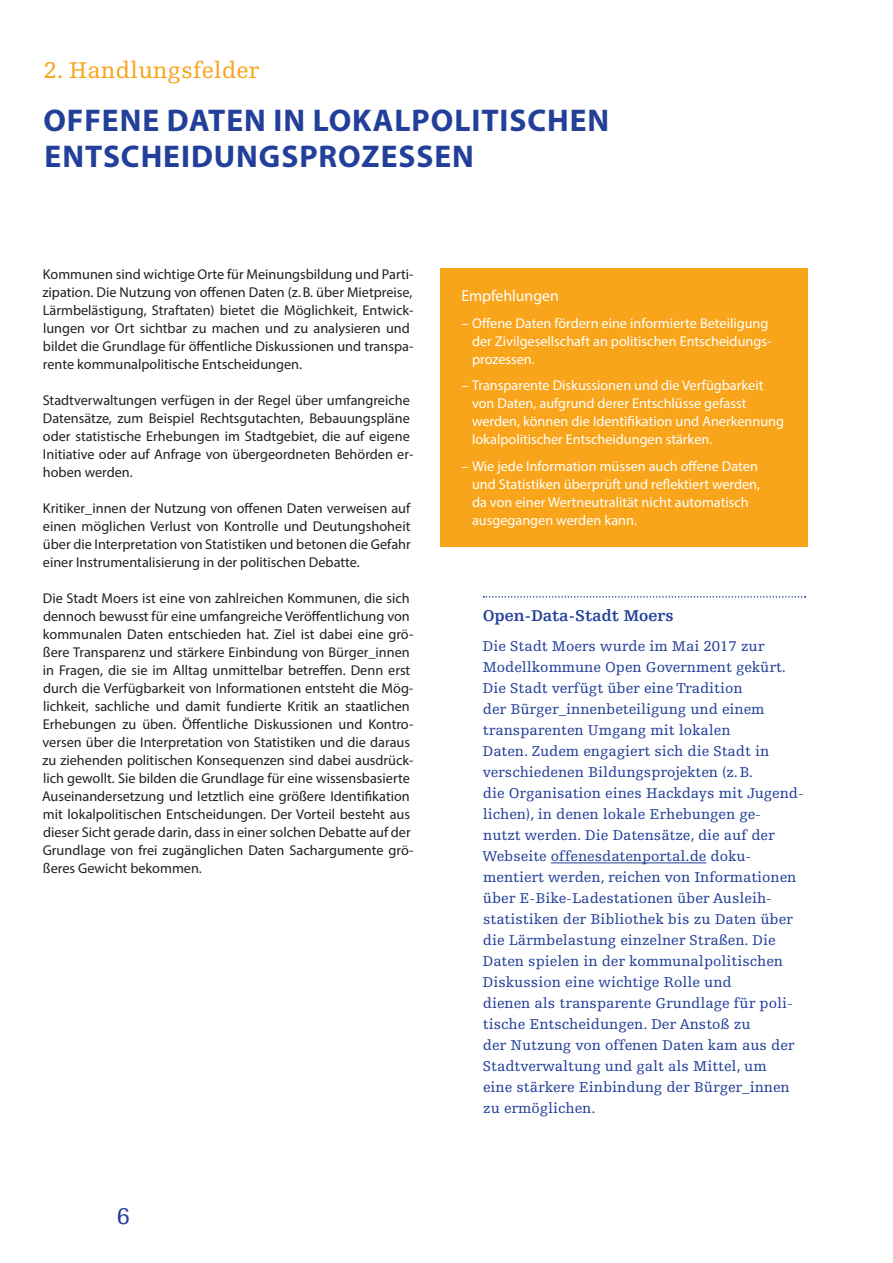
<style>
.page{position:relative;width:893px;height:1263px;background:#fff}
.page>*{position:absolute;margin:0;border:0;box-sizing:border-box;transform-origin:0 0}
.t1{font:700 31.5px/36px "Myriad Pro";letter-spacing:.03em;color:#223f99}
.t2{font:24px "Egyptienne FLT Std";color:#f9a51b}
.t3{font:24px "Egyptienne FLT Std";color:#223f99}
.t4{font:700 16.5px "Egyptienne FLT Std";color:#223f99}
.t5{font:15.75px "Myriad Pro";color:#fff}
.t6{font:15px/21px "Egyptienne FLT Std";color:#223f99}
.t7{font:14.25px/18px "Myriad Pro";color:#231f20}
.t8{font:14.25px/18px "Myriad Pro";color:#fff}
</style>
<div class="page">
<hr style="left:551px;top:862px;width:155px;height:1px;background:#223f99">
<svg style="left:483px;top:596px;width:323px;height:2px"></svg>
<div style="left:440px;top:268px;width:368px;height:279px;background:#f9a51b"></div>
<h2 class="t2" style="left:43px;top:57px;width:217px">2. Handlungsfelder</h2>
<h1 class="t1" style="left:43px;top:101px;width:567px">OFFENE DATEN IN LOKALPOLITISCHEN<br>ENTSCHEIDUNGSPROZESSEN</h1>
<p class="t7" style="left:43px;top:265px;width:372px">Kommunen sind wichtige Orte für Meinungsbildung und Parti&shy;zipation. Die Nutzung von offenen Daten (z.B. über Mietpreise, Lärmbelästigung, Straftaten) bietet die Möglichkeit, Entwick&shy;lungen vor Ort sichtbar zu machen und zu analysieren und bildet die Grundlage für öffentliche Diskussionen und transpa&shy;rente kommunalpolitische Entscheidungen.</p>
<p class="t7" style="left:43px;top:391px;width:372px">Stadtverwaltungen verfügen in der Regel über umfangreiche Datensätze, zum Beispiel Rechtsgutachten, Bebauungspläne oder statistische Erhebungen im Stadtgebiet, die auf eigene Initiative oder auf Anfrage von übergeordneten Behörden er&shy;hoben werden.</p>
<p class="t7" style="left:43px;top:499px;width:369px;text-align:justify">Kritiker_innen der Nutzung von offenen Daten verweisen auf einen möglichen Verlust von Kontrolle und Deutungshoheit über die Interpretation von Statistiken und betonen die Gefahr einer Instrumentalisierung in der politischen Debatte.</p>
<p class="t7" style="left:42px;top:589px;width:373px">Die Stadt Moers ist eine von zahlreichen Kommunen, die sich dennoch bewusst für eine umfangreiche Veröffentlichung von kommunalen Daten entschieden hat. Ziel ist dabei eine grö&shy;ßere Transparenz und stärkere Einbindung von Bürger_innen in Fragen, die sie im Alltag unmittelbar betreffen. Denn erst durch die Verfügbarkeit von Informationen entsteht die Mög&shy;lichkeit, sachliche und damit fundierte Kritik an staatlichen Erhebungen zu üben. Öffentliche Diskussionen und Kontro&shy;versen über die Interpretation von Statistiken und die daraus zu ziehenden politischen Konsequenzen sind dabei ausdrück&shy;lich gewollt. Sie bilden die Grundlage für eine wissensbasierte Auseinandersetzung und letztlich eine größere Identifikation mit lokalpolitischen Entscheidungen. Der Vorteil besteht aus dieser Sicht gerade darin, dass in einer solchen Debatte auf der Grundlage von frei zugänglichen Daten Sachargumente grö&shy;ßeres Gewicht bekommen.</p>
<h2 class="t3" style="left:117px;top:1203px;width:15px">6</h2>
<p class="t5" style="left:461px;top:286px;width:99px">Empfehlungen</p>
<p class="t8" style="left:472px;top:314px;width:301px;text-indent:-11px">–– Offene Daten fördern eine informierte Beteiligung der Zivilgesellschaft an politischen Entscheidungs&shy;prozessen.</p>
<p class="t8" style="left:472px;top:376px;width:314px;text-indent:-11px">–– Transparente Diskussionen und die Verfügbarkeit von Daten, aufgrund derer Entschlüsse gefasst werden, können die Identifikation und Anerkennung lokalpolitischer Entscheidungen stärken.</p>
<p class="t8" style="left:472px;top:457px;width:290px;text-indent:-11px">–– Wie jede Information müssen auch offene Daten und Statistiken überprüft und reflektiert werden, da von einer Wertneutralität nicht automatisch ausgegangen werden kann.</p>
<p class="t4" style="left:483px;top:607px;width:193px">Open-Data-Stadt Moers</p>
<p class="t6" style="left:483px;top:635px;width:323px">Die Stadt Moers wurde im Mai 2017 zur Modellkommune Open Government gekürt.<br>Die Stadt verfügt über eine Tradition<br>der Bürger_innenbeteiligung und einem transparenten Umgang mit lokalen<br>Daten. Zudem engagiert sich die Stadt in verschiedenen Bildungsprojekten (z.B.<br>die Organisation eines Hackdays mit Jugend&shy;lichen), in denen lokale Erhebungen ge-<br>nutzt werden. Die Datensätze, die auf der Webseite offenesdatenportal.de doku&shy;mentiert werden, reichen von Informationen über E-Bike-Ladestationen über Ausleih&shy;statistiken der Bibliothek bis zu Daten über die Lärmbelastung einzelner Straßen. Die Daten spielen in der kommunalpolitischen Diskussion eine wichtige Rolle und<br>dienen als transparente Grundlage für poli&shy;tische Entscheidungen. Der Anstoß zu<br>der Nutzung von offenen Daten kam aus der Stadtverwaltung und galt als Mittel, um<br>eine stärkere Einbindung der Bürger_innen zu ermöglichen.</p>
</div>
